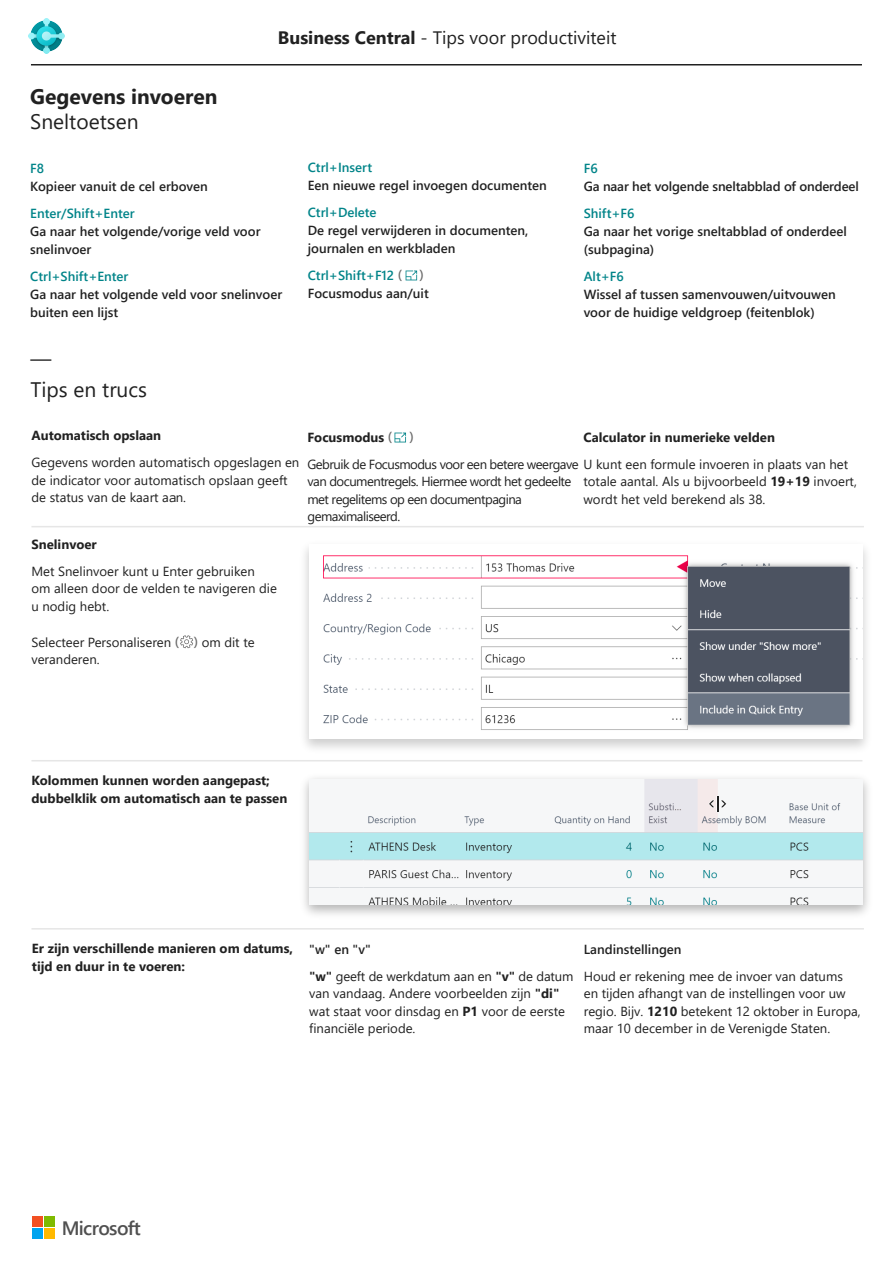
<style>
.page{position:relative;width:894px;height:1265px;background:#fff}
.page>*{position:absolute;margin:0;border:0;box-sizing:border-box;transform-origin:0 0}
.t1{font:21px/31.5px "Segoe UI";color:#212121}
.t2{font:700 21px "Segoe UI";color:#212121}
.t3{font:600 19.35px "Segoe UI";letter-spacing:-.03em;color:#505050}
.t4{font:18px "Segoe UI";color:#212121}
.t5{font:13.2px/17.5px "Segoe UI";color:#212121}
.t6{font:600 13.2px/18px "Segoe UI";color:#212121}
.t7{font:700 13.2px/17.5px "Segoe UI";color:#212121}
.t8{font:13.2px/17.5px "Segoe UI";letter-spacing:-.04em;color:#212121}
.t9{font:600 13.2px "Segoe UI";color:#008489}
.t10{font:600 13.2px "Segoe UI";color:#6a6a6a}
.s1{font-weight:700}
.s2{color:#6a6a6a}
.s3{font-weight:600;color:#6a6a6a}
.s4{font-weight:600}
</style>
<div class="page">
<hr style="left:31px;top:64px;width:831px;height:1px;background:#212121">
<div style="left:32px;top:1216px;width:11px;height:10px;background:#f25022"></div>
<div style="left:44px;top:1216px;width:11px;height:10px;background:#7fba00"></div>
<div style="left:32px;top:1228px;width:11px;height:10px;background:#00a4ef"></div>
<div style="left:44px;top:1228px;width:11px;height:10px;background:#ffb900"></div>
<img style="left:28px;top:18px;width:36px;height:36px">
<img style="left:304px;top:803px;width:564px;height:112px">
<hr style="left:31px;top:526px;width:833px;height:1px;background:#e6e6e6">
<hr style="left:31px;top:760px;width:831px;height:1px;background:#e6e6e6">
<hr style="left:31px;top:928px;width:833px;height:1px;background:#e6e6e6">
<svg style="left:406px;top:270px;width:11px;height:10px"></svg>
<img style="left:309px;top:803px;width:553px;height:101px">
<svg style="left:708px;top:803px;width:19px;height:9px"></svg>
<img style="left:173px;top:527px;width:695px;height:276px">
<img style="left:309px;top:545px;width:553px;height:193px">
<svg style="left:395px;top:432px;width:11px;height:10px"></svg>
<svg style="left:180px;top:635px;width:13px;height:13px"></svg>
<h1 class="t2" style="left:30px;top:76px;width:189px">Gegevens invoeren</h1>
<h1 class="t1" style="left:30px;top:104px;width:110px">Sneltoetsen</h1>
<h3 class="t4" style="left:278px;top:20px;width:340px"><span class="s1">Business Central</span> - Tips voor productiviteit</h3>
<p class="t9" style="left:30px;top:156px;width:15px">F8</p>
<p class="t6" style="left:30px;top:176px;width:179px">Kopieer vanuit de cel erboven</p>
<p class="t9" style="left:30px;top:201px;width:106px">Enter/Shift+Enter</p>
<p class="t6" style="left:30px;top:221px;width:232px">Ga naar het volgende/vorige veld voor snelinvoer</p>
<p class="t9" style="left:30px;top:264px;width:100px">Ctrl+Shift+Enter</p>
<p class="t6" style="left:30px;top:284px;width:253px">Ga naar het volgende veld voor snelinvoer buiten een lijst</p>
<p class="t9" style="left:308px;top:155px;width:66px">Ctrl+Insert</p>
<p class="t6" style="left:308px;top:175px;width:241px">Een nieuwe regel invoegen documenten</p>
<p class="t9" style="left:308px;top:200px;width:70px">Ctrl+Delete</p>
<p class="t6" style="left:308px;top:220px;width:222px">De regel verwijderen in documenten, journalen en werkbladen</p>
<p class="t9" style="left:308px;top:263px;width:96px">Ctrl+Shift+F12 <span class="s2">(</span></p>
<p class="t10" style="left:419px;top:261px;width:6px">)</p>
<p class="t6" style="left:308px;top:283px;width:123px">Focusmodus aan/uit</p>
<p class="t9" style="left:584px;top:156px;width:15px">F6</p>
<p class="t6" style="left:584px;top:176px;width:277px">Ga naar het volgende sneltabblad of onderdeel</p>
<p class="t9" style="left:584px;top:201px;width:52px">Shift+F6</p>
<p class="t6" style="left:584px;top:221px;width:265px">Ga naar het vorige sneltabblad of onderdeel (subpagina)</p>
<p class="t9" style="left:584px;top:264px;width:42px">Alt+F6</p>
<p class="t6" style="left:584px;top:284px;width:253px">Wissel af tussen samenvouwen/uitvouwen voor de huidige veldgroep (feitenblok)</p>
<h1 class="t1" style="left:31px;top:341px;width:118px">—<br>Tips en trucs</h1>
<p class="t7" style="left:31px;top:426px;width:131px">Automatisch opslaan</p>
<p class="t5" style="left:31px;top:452px;width:269px">Gegevens worden automatisch opgeslagen en de indicator voor automatisch opslaan geeft de status van de kaart aan.</p>
<p class="t7" style="left:31px;top:535px;width:67px">Snelinvoer</p>
<p class="t5" style="left:31px;top:561px;width:247px">Met Snelinvoer kunt u Enter gebruiken om alleen door de velden te navigeren die u nodig hebt.</p>
<p class="t5" style="left:31px;top:632px;width:225px">Selecteer Personaliseren <span class="s3">( )</span> om dit te veranderen.</p>
<p class="t7" style="left:307px;top:427px;width:86px">Focusmodus <span class="s3">(</span></p>
<p class="t10" style="left:410px;top:424px;width:6px">)</p>
<p class="t8" style="left:307px;top:471px;width:266px">van documentregels. Hiermee wordt het gedeelte met regelitems op een documentpagina gemaximaliseerd.</p>
<p class="t7" style="left:583px;top:427px;width:193px">Calculator in numerieke velden</p>
<p class="t5" style="left:583px;top:454px;width:275px;text-indent:-276px">Gebruik de Focusmodus voor een betere weergave U kunt een formule invoeren in plaats van het totale aantal. Als u bijvoorbeeld <span class="s1">19+19</span> invoert, wordt het veld berekend als 38.</p>
<p class="t7" style="left:31px;top:770px;width:257px">Kolommen kunnen worden aangepast; dubbelklik om automatisch aan te passen</p>
<p class="t7" style="left:32px;top:938px;width:263px">Er zijn verschillende manieren om datums, tijd en duur in te voeren:</p>
<p class="t5" style="left:309px;top:935px;width:266px;line-height:26.5px"><span class="s4">"w" en "v"<br></span><span class="s1">"w"</span> geeft de werkdatum aan en <span class="s1">"v"</span> de datum</p>
<p class="t5" style="left:309px;top:983px;width:257px">van vandaag. Andere voorbeelden zijn <span class="s1">"di" </span>wat staat voor dinsdag en <span class="s1">P1</span> voor de eerste financiële periode.</p>
<p class="t6" style="left:584px;top:939px;width:99px">Landinstellingen</p>
<p class="t5" style="left:584px;top:966px;width:278px">Houd er rekening mee de invoer van datums<br>en tijden afhangt van de instellingen voor uw regio. Bijv. <span class="s1">1210</span> betekent 12 oktober in Europa, maar 10 december in de Verenigde Staten.</p>
<h2 class="t3" style="left:62px;top:1209px;width:81px">Microsoft</h2>
</div>
